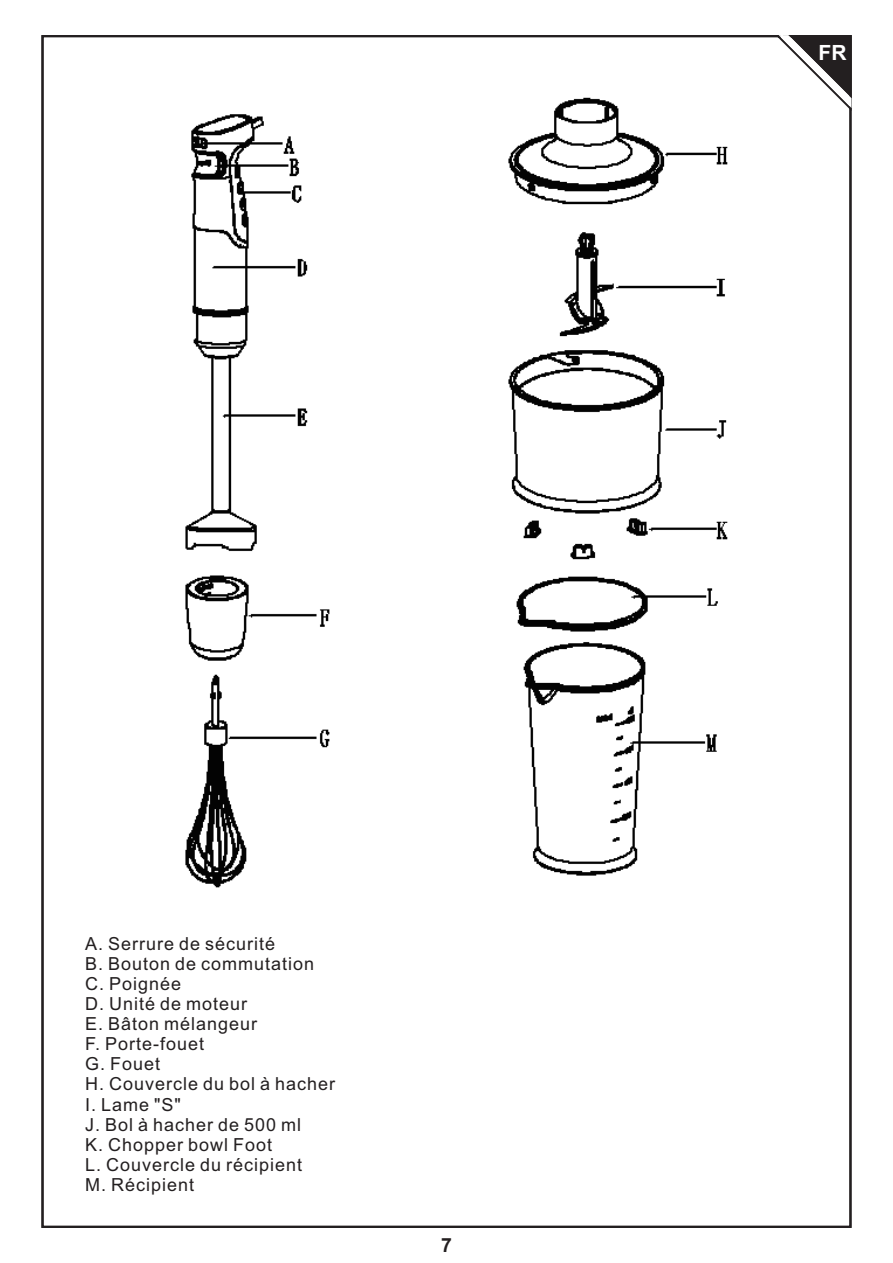
<style>
.page{position:relative;width:893px;height:1263px;background:#fff}
.page>*{position:absolute;margin:0;border:0;box-sizing:border-box;transform-origin:0 0}
.t1{font:700 21px "Arial";color:#fff}
.t2{font:700 19.5px "Arial";color:#231f20}
.t3{font:18px/20.1px "Arial";letter-spacing:.055em;color:#231f20}
</style>
<div class="page">
<svg style="left:775px;top:35px;width:77px;height:79px"></svg>
<img style="left:185px;top:97px;width:543px;height:791px">
<p class="t3" style="left:85px;top:935px;width:252px">A. Serrure de sécurité<br>B. Bouton de commutation<br>C. Poignée<br>D. Unité de moteur<br>E. Bâton mélangeur<br>F. Porte-fouet<br>G. Fouet<br>H. Couvercle du bol à hacher<br>I. Lame "S"<br>J. Bol à hacher de 500 ml<br>K. Chopper bowl Foot<br>L. Couvercle du récipient<br>M. Récipient</p>
<p class="t2" style="left:441px;top:1238px;width:12px">7</p>
<p class="t1" style="left:818px;top:44px;width:29px">FR</p>
</div>
